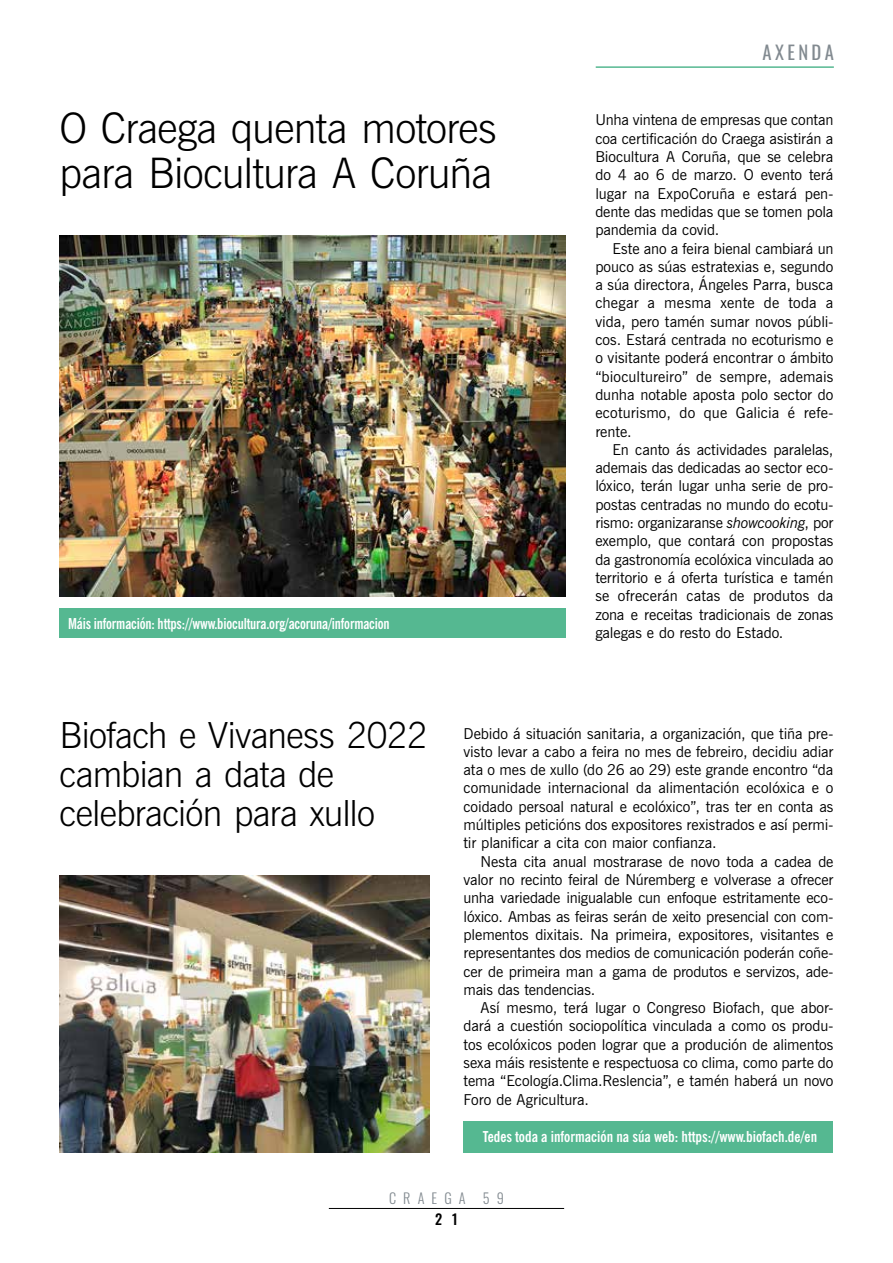
<style>
.page{position:relative;width:893px;height:1263px;background:#fff}
.page>*{position:absolute;margin:0;border:0;box-sizing:border-box;transform-origin:0 0}
.t1{font:300 42px/45px "News Gothic BT";letter-spacing:-.02em;color:#000}
.t2{font:300 36px/39px "News Gothic BT";letter-spacing:-.025em;color:#000}
.t3{font:18.6px "Oswald";letter-spacing:.18em;color:#828a90}
.t4{font:15px/18.3px "News Gothic BT";letter-spacing:-.005em;color:#000;text-align:justify}
.t5{font:700 condensed 15px "News Gothic BT";letter-spacing:-.01em;color:#fff;scale:.93 1}
.t6{font:700 condensed 15px "News Gothic BT";letter-spacing:-.01em;color:#fff}
.t7{font:300 14.25px "Oswald";letter-spacing:.5em;color:#828a90}
.t8{font:500 14.25px "Oswald";color:#000}
.s1{font-style:italic}
</style>
<div class="page">
<hr style="left:329px;top:1208px;width:235px;height:1px;background:#000">
<hr style="left:596px;top:66px;width:238px;height:2px;background:#55b891">
<div style="left:463px;top:1121px;width:370px;height:31px;background:#55b891"></div>
<div style="left:60px;top:609px;width:506px;height:29px;background:#55b891"></div>
<img style="left:59px;top:876px;width:370px;height:276px">
<img style="left:59px;top:235px;width:507px;height:361px">
<h1 class="t1" style="left:60px;top:105px;width:438px">O Craega quenta motores para Biocultura A Coruña</h1>
<p class="t5" style="left:68px;top:615px;width:347px">Máis información: https://www.biocultura.org/acoruna/informacion</p>
<p class="t3" style="left:763px;top:36px;width:73px">AXENDA</p>
<p class="t4" style="left:595px;top:111px;width:240px">Unha vintena de empresas que contan coa certificación do Craega asistirán a Biocultura A Coruña, que se celebra do 4 ao 6 de marzo. O evento terá lugar na ExpoCoruña e estará pen&shy;dente das medidas que se tomen pola pandemia da covid.</p>
<p class="t4" style="left:595px;top:239px;width:240px;text-indent:17px">Este ano a feira bienal cambiará un pouco as súas estratexias e, segundo a súa directora, Ángeles Parra, busca chegar a mesma xente de toda a vida, pero tamén sumar novos públi&shy;cos. Estará centrada no ecoturismo e o visitante poderá encontrar o ámbito “biocultureiro” de sempre, ademais dunha notable aposta polo sector do ecoturismo, do que Galicia é refe&shy;rente.</p>
<p class="t4" style="left:595px;top:440px;width:240px;text-indent:17px">En canto ás actividades paralelas, ademais das dedicadas ao sector eco&shy;lóxico, terán lugar unha serie de pro&shy;postas centradas no mundo do ecotu&shy;rismo: organizaranse <span class="s1">showcooking</span>, por exemplo, que contará con propostas da gastronomía ecolóxica vinculada ao territorio e á oferta turística e tamén se ofrecerán catas de produtos da zona e receitas tradicionais de zonas galegas e do resto do Estado.</p>
<h2 class="t2" style="left:60px;top:715px;width:370px">Biofach e Vivaness 2022 cambian a data de celebración para xullo</h2>
<p class="t4" style="left:463px;top:724px;width:371px">Debido á situación sanitaria, a organización, que tiña pre&shy;visto levar a cabo a feira no mes de febreiro, decidiu adiar ata o mes de xullo (do 26 ao 29) este grande encontro “da comunidade internacional da alimentación ecolóxica e o coidado persoal natural e ecolóxico”, tras ter en conta as múltiples peticións dos expositores rexistrados e así permi&shy;tir planificar a cita con maior confianza.</p>
<p class="t4" style="left:463px;top:852px;width:371px;text-indent:17px">Nesta cita anual mostrarase de novo toda a cadea de valor no recinto feiral de Núremberg e volverase a ofrecer unha variedade inigualable cun enfoque estritamente eco&shy;lóxico. Ambas as feiras serán de xeito presencial con com&shy;plementos dixitais. Na primeira, expositores, visitantes e representantes dos medios de comunicación poderán coñe&shy;cer de primeira man a gama de produtos e servizos, ade&shy;mais das tendencias.</p>
<p class="t4" style="left:463px;top:998px;width:371px;text-indent:17px">Así mesmo, terá lugar o Congreso Biofach, que abor&shy;dará a cuestión sociopolítica vinculada a como os produ&shy;tos ecolóxicos poden lograr que a produción de alimentos sexa máis resistente e respectuosa co clima, como parte do tema “Ecología.Clima.Reslencia”, e tamén haberá un novo Foro de Agricultura.</p>
<p class="t6" style="left:483px;top:1127px;width:336px">Tedes toda a información na súa web: https://www.biofach.de/en</p>
<p class="t7" style="left:389px;top:1185px;width:116px">CRAEGA 59</p>
<p class="t8" style="left:435px;top:1206px;width:24px">2 1</p>
</div>
